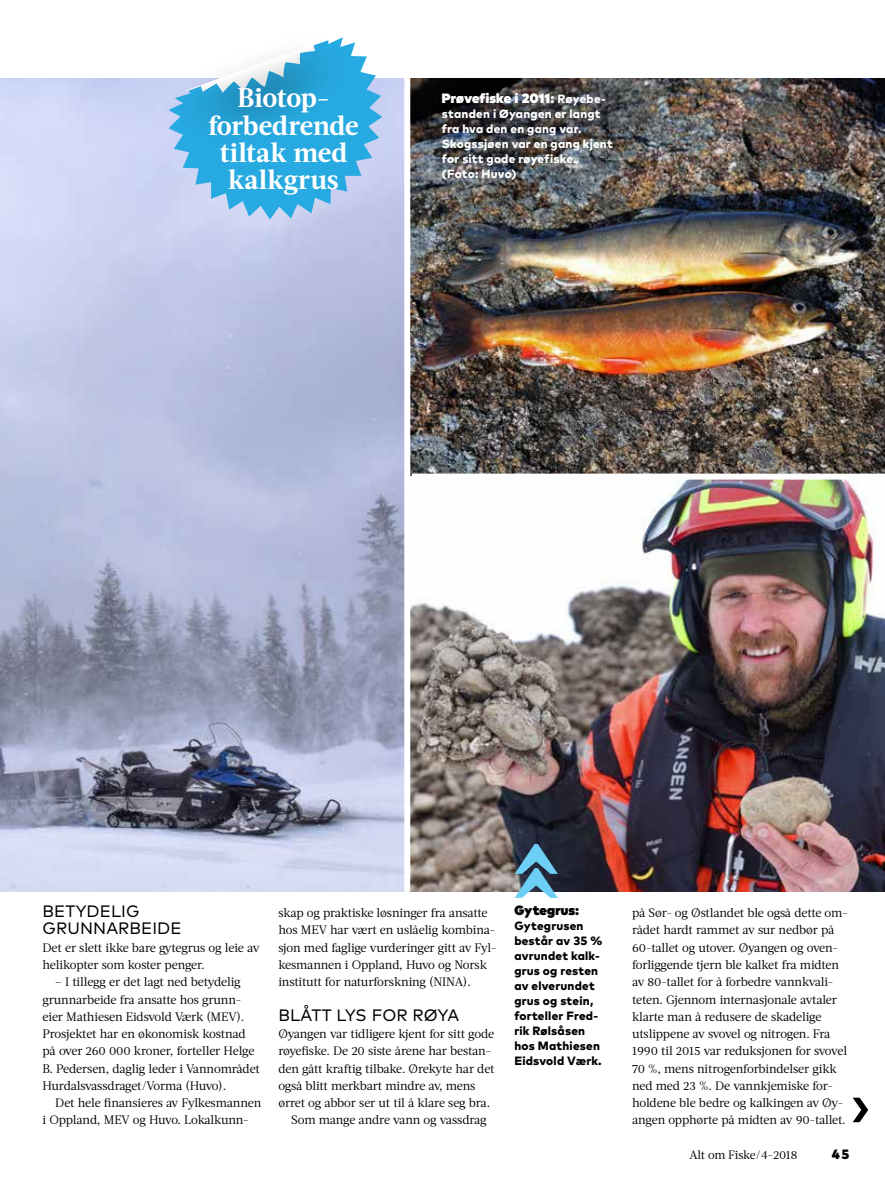
<style>
.page{position:relative;width:885px;height:1183px;background:#fff}
.page>*{position:absolute;margin:0;border:0;box-sizing:border-box;transform-origin:0 0}
.t1{font:700 27px/27px "Acta";letter-spacing:-.005em;color:#fff;text-align:center}
.t2{font:16.5px/17.2px "Mark OT";letter-spacing:.005em;color:#000}
.t3{font:900 13.5px "Mark OT";letter-spacing:.005em;color:#fff}
.t4{font:900 13.5px "Mark OT";letter-spacing:.01em;color:#000}
.t5{font:900 13.5px "Mark OT";color:#000}
.t6{font:12.3px/17.2px "Acta";letter-spacing:-.015em;color:#000}
.t7{font:800 12px/15px "Mark OT";letter-spacing:.015em;color:#000}
.t8{font:800 12px/15px "Mark OT";letter-spacing:.02em;color:#fff}
.t9{font:12px "Acta";letter-spacing:-.01em;color:#000}
.s1{font-weight:800;font-size:12px}
</style>
<div class="page">
<img style="left:0;top:79px;width:404px;height:812px">
<img style="left:410px;top:79px;width:474px;height:812px">
<svg style="left:852px;top:1097px;width:16px;height:24px"></svg>
<img style="left:121px;top:78px;width:280px;height:149px">
<svg style="left:168px;top:37px;width:214px;height:182px"></svg>
<svg style="left:104px;top:273px;width:108px;height:1px"></svg>
<svg style="left:514px;top:843px;width:43px;height:54px;background:#56839c"></svg>
<div style="left:412px;top:473px;width:472px;height:6px;background:#fff"></div>
<h1 class="t1" style="left:208px;top:85px;width:152px">Biotop&shy;forbedrende tiltak med kalkgrus</h1>
<p class="t3" style="left:442px;top:89px;width:165px">Prøvefiske i 2011: <span class="s1">Røyebe-</span></p>
<p class="t8" style="left:442px;top:106px;width:172px">standen i Øyangen er langt fra hva den en gang var.<br>Skogssjøen var en gang kjent for sitt gode røyefiske. (Foto: Huvo)</p>
<h2 class="t2" style="left:43px;top:902px;width:140px">BETYDELIG<br>GRUNNARBEIDE</h2>
<p class="t6" style="left:43px;top:938px;width:218px">Det er slett ikke bare gytegrus og leie av helikopter som koster penger.</p>
<p class="t6" style="left:43px;top:973px;width:219px;text-indent:13px">– I tillegg er det lagt ned betydelig grunnarbeide fra ansatte hos grunn&shy;eier Mathiesen Eidsvold Værk (MEV).<br>Prosjektet har en økonomisk kostnad på over 260 000 kroner, forteller Helge B. Pedersen, daglig leder i Vannområdet Hurdalsvassdraget/Vorma (Huvo).</p>
<p class="t6" style="left:43px;top:1093px;width:220px;text-indent:13px">Det hele finansieres av Fylkesmannen i Oppland, MEV og Huvo. Lokalkunn-</p>
<p class="t6" style="left:278px;top:904px;width:219px">skap og praktiske løsninger fra ansatte hos MEV har vært en uslåelig kombina&shy;sjon med faglige vurderinger gitt av Fyl&shy;kesmannen i Oppland, Huvo og Norsk institutt for naturforskning (NINA).</p>
<h2 class="t2" style="left:278px;top:1005px;width:182px">BLÅTT LYS FOR RØYA</h2>
<p class="t6" style="left:278px;top:1024px;width:217px">Øyangen var tidligere kjent for sitt gode</p>
<p class="t6" style="left:278px;top:1042px;width:214px">røyefiske. De 20 siste årene har bestan-</p>
<p class="t6" style="left:278px;top:1059px;width:218px">den gått kraftig tilbake. Ørekyte har det</p>
<p class="t6" style="left:278px;top:1076px;width:198px">også blitt merkbart mindre av, mens</p>
<p class="t6" style="left:278px;top:1093px;width:213px">ørret og abbor ser ut til å klare seg bra.</p>
<p class="t6" style="left:291px;top:1111px;width:197px">Som mange andre vann og vassdrag</p>
<p class="t4" style="left:514px;top:901px;width:66px">Gytegrus:</p>
<p class="t7" style="left:514px;top:918px;width:89px">Gytegrusen består av 35 % avrundet kalk&shy;grus og resten av elverundet grus og stein, forteller Fred&shy;rik Rølsåsen hos Mathiesen<br>Eidsvold Værk.</p>
<p class="t6" style="left:632px;top:904px;width:217px">på Sør- og Østlandet ble også dette om&shy;rådet hardt rammet av sur nedbør på 60-tallet og utover. Øyangen og oven&shy;forliggende tjern ble kalket fra midten av 80-tallet for å forbedre vannkvali&shy;teten. Gjennom internasjonale avtaler klarte man å redusere de skadelige utslippene av svovel og nitrogen. Fra 1990 til 2015 var reduksjonen for svovel 70 %, mens nitrogenforbindelser gikk ned med 23 %. De vannkjemiske for&shy;holdene ble bedre og kalkingen av Øy&shy;angen opphørte på midten av 90-tallet.</p>
<p class="t9" style="left:689px;top:1147px;width:110px">Alt om Fiske/4-2018</p>
<p class="t5" style="left:831px;top:1145px;width:19px">45</p>
</div>
